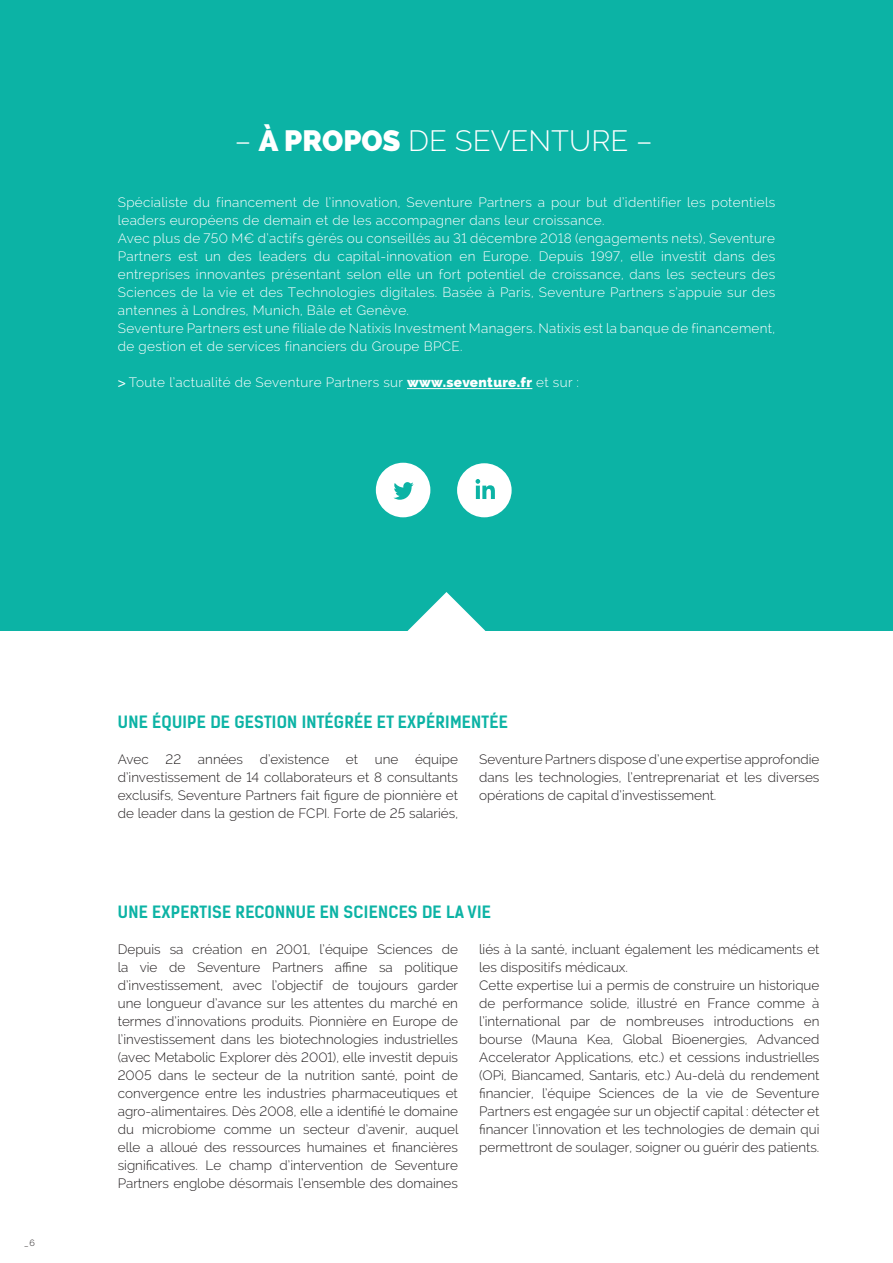
<style>
.page{position:relative;width:893px;height:1263px;background:#fff}
.page>*{position:absolute;margin:0;border:0;box-sizing:border-box;transform-origin:0 0}
.t1{font:300 29.25px "Raleway";color:#fff}
.t2{font:700 16.2px "Kelson Sans";letter-spacing:.015em;color:#0cb3a5}
.t3{font:300 13.5px/18px "Raleway";color:#231f20;text-align:justify}
.t4{font:300 13.5px/18px "Raleway";letter-spacing:.025em;color:#fff}
.t5{font:300 9px "Raleway";color:#231f20}
.s1{font-weight:800}
.s2{font-family:"DIN Alternate";font-weight:700}
</style>
<div class="page">
<div style="left:0;top:0;width:893px;height:631px;background:#0cb3a5"></div>
<hr style="left:407px;top:388px;width:125px;height:1px;background:#fff">
<svg style="left:376px;top:463px;width:54px;height:54px"></svg>
<svg style="left:457px;top:463px;width:55px;height:54px"></svg>
<svg style="left:408px;top:592px;width:77px;height:39px"></svg>
<h1 class="t1" style="left:235px;top:123px;width:419px">– <span class="s1">À PROPOS</span> DE SEVENTURE –</h1>
<p class="t4" style="left:118px;top:193px;width:659px">Spécialiste du financement de l’innovation, Seventure Partners a pour but d’identifier les potentiels leaders européens de demain et de les accompagner dans leur croissance.<br>Avec plus de 750 M€ d’actifs gérés ou conseillés au 31 décembre 2018 (engagements nets), Seventure Partners est un des leaders du capital-innovation en Europe. Depuis 1997, elle investit dans des entreprises innovantes présentant selon elle un fort potentiel de croissance, dans les secteurs des Sciences de la vie et des Technologies digitales. Basée à Paris, Seventure Partners s’appuie sur des antennes à Londres, Munich, Bâle et Genève.<br>Seventure Partners est une filiale de Natixis Investment Managers. Natixis est la banque de financement, de gestion et de services financiers du Groupe BPCE.</p>
<p class="t4" style="left:118px;top:373px;width:463px"><span class="s2">&gt;</span> Toute l’actualité de Seventure Partners sur <span class="s1">www.seventure.fr</span> et sur :</p>
<p class="t5" style="left:24px;top:1237px;width:12px">_ 6</p>
<p class="t2" style="left:118px;top:712px;width:392px">UNE ÉQUIPE DE GESTION INTÉGRÉE ET EXPÉRIMENTÉE</p>
<p class="t3" style="left:118px;top:750px;width:342px">Avec 22 années d’existence et une équipe d’investissement de 14 collaborateurs et 8 consultants exclusifs, Seventure Partners fait figure de pionnière et de leader dans la gestion de FCPI. Forte de 25 salariés,</p>
<p class="t3" style="left:479px;top:750px;width:342px">Seventure Partners dispose d’une expertise approfondie dans les technologies, l’entreprenariat et les diverses opérations de capital d’investissement.</p>
<p class="t2" style="left:118px;top:902px;width:375px">UNE EXPERTISE RECONNUE EN SCIENCES DE LA VIE</p>
<p class="t3" style="left:118px;top:940px;width:342px">Depuis sa création en 2001, l’équipe Sciences de la vie de Seventure Partners affine sa politique d’investissement, avec l’objectif de toujours garder une longueur d’avance sur les attentes du marché en termes d’innovations produits. Pionnière en Europe de l’investissement dans les biotechnologies industrielles (avec Metabolic Explorer dès 2001), elle investit depuis 2005 dans le secteur de la nutrition santé, point de convergence entre les industries pharmaceutiques et agro-alimentaires. Dès 2008, elle a identifié le domaine du microbiome comme un secteur d’avenir, auquel elle a alloué des ressources humaines et financières significatives. Le champ d’intervention de Seventure Partners englobe désormais l’ensemble des domaines</p>
<p class="t3" style="left:479px;top:940px;width:342px;text-align:left">liés à la santé, incluant également les médicaments et les dispositifs médicaux.<br>Cette expertise lui a permis de construire un historique de performance solide, illustré en France comme à l’international par de nombreuses introductions en bourse (Mauna Kea, Global Bioenergies, Advanced Accelerator Applications, etc.) et cessions industrielles (OPi, Biancamed, Santaris, etc.) Au-delà du rendement financier, l’équipe Sciences de la vie de Seventure Partners est engagée sur un objectif capital : détecter et financer l’innovation et les technologies de demain qui permettront de soulager, soigner ou guérir des patients.</p>
</div>
